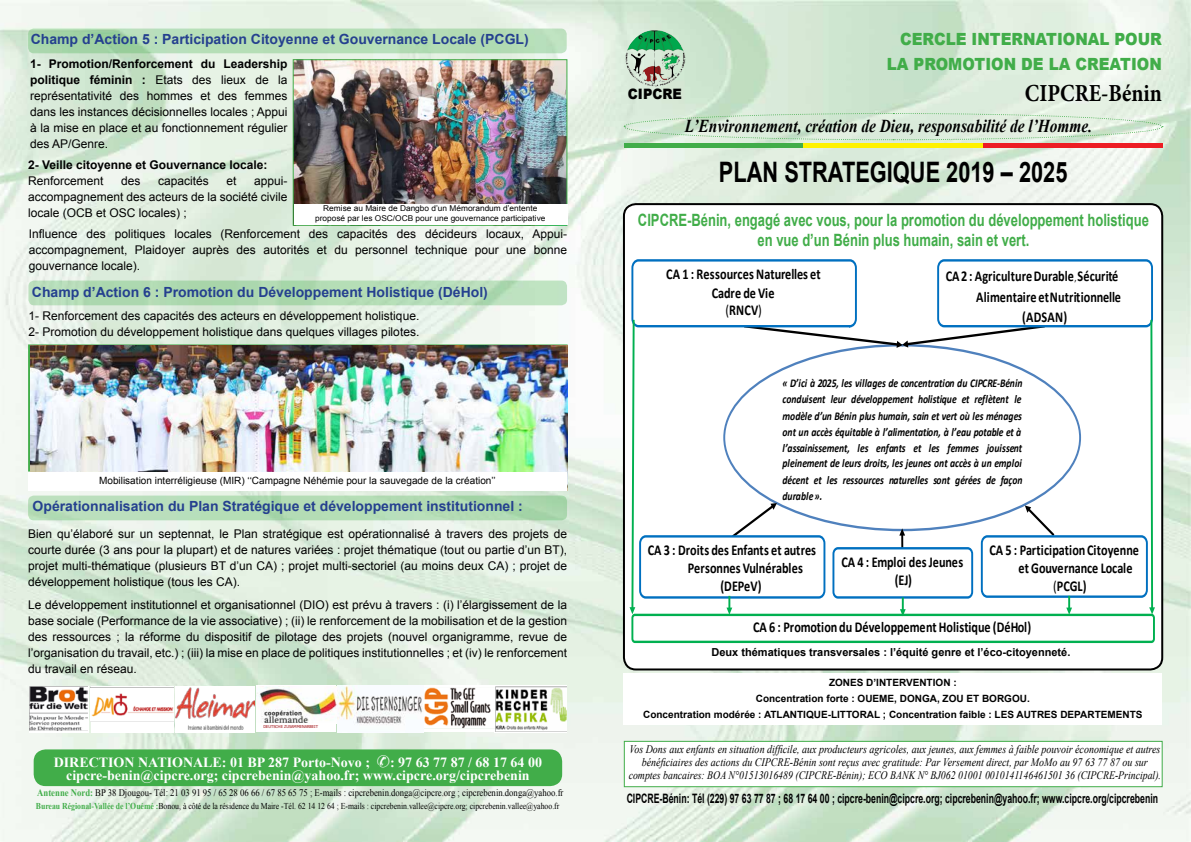
<style>
.page{position:relative;width:1191px;height:842px;background:#fff}
.page>*{position:absolute;margin:0;border:0;box-sizing:border-box;transform-origin:0 0}
.t1{font:700 28.2px "Arial";color:#000;scale:.77 1}
.t2{font:700 24.5px "Minion Pro";color:#000;scale:.87 1}
.t3{font:italic 700 18.1px "Times New Roman";color:#000;scale:.85 1}
.t4{font:700 17px/20.4px "Arial";color:#41ad49;text-align:center;scale:.77 1}
.t5{font:900 16.8px/25px "Arial";color:#41ad49;text-align:right;scale:.89 1}
.t6{font:700 15.1px/17.8px "Calibri";color:#000;text-align:center;scale:.81 1}
.t7{font:900 14.3px "Arial";color:#000;scale:.91 1}
.t8{font:700 14px "Arial";color:#25408f}
.t9{font:700 14px/12.7px "Times New Roman";color:#fff}
.t10{font:700 13px "Arial";color:#000;scale:.67 1}
.t11{font:12px/16px "Arial";color:#000;text-align:justify}
.t12{font:700 12px "Arial";color:#000}
.t13{font:italic 700 11.9px/16.1px "Calibri";letter-spacing:-.005em;color:#000;text-align:justify;scale:.81 1}
.t14{font:italic 11.5px/13px "Times New Roman";color:#000;text-align:center;scale:.87 1}
.t15{font:700 11px "Arial";color:#000}
.t16{font:700 10px/16px "Arial";color:#000;text-align:center}
.t17{font:10px "Times New Roman";color:#000;scale:.87 1}
.t18{font:10px "Arial";color:#000}
.t19{font:9px "Times New Roman";color:#000;scale:.86 1}
.t20{font:8px/9.6px "Arial";color:#000;text-align:center;scale:1.04 1}
.t21{font:4px "Tahoma";color:#9f0b10}
.s1{font-weight:700}
.s2{font-weight:700;color:#41ad49}
.s3{font-weight:400}
.s4{font-weight:400;font-size:10.3px}
</style>
<div class="page">
<img style="left:0;top:0;width:1191px;height:842px">
<div style="left:624px;top:204px;width:538px;height:465px;background:#fff;border-radius:12px"></div>
<div style="left:623px;top:203px;width:540px;height:467px;border:2px solid #000;border-radius:12px"></div>
<div style="left:28px;top:496px;width:539px;height:24px;background:linear-gradient(to right,#bce0bd,#abd8ad);border-radius:6px"></div>
<div style="left:28px;top:281px;width:539px;height:24px;background:linear-gradient(to bottom,#b2dbb5,#b2dbb4);border-radius:6px"></div>
<svg style="left:28px;top:29px;width:539px;height:24px;fill:#b4dcb5"></svg>
<svg style="left:623px;top:113px;width:540px;height:28px"></svg>
<img style="left:627px;top:30px;width:57px;height:54px">
<div style="left:624px;top:143px;width:179px;height:5px;background:#41ad49"></div>
<div style="left:803px;top:143px;width:180px;height:5px;background:#fff200"></div>
<div style="left:983px;top:143px;width:179px;height:5px;background:#ed1d24"></div>
<div style="left:624px;top:741px;width:538px;height:46px;background:#fff;border:1px solid #41ad49"></div>
<img style="left:295px;top:61px;width:270px;height:143px">
<div style="left:293px;top:59px;width:274px;height:167px;border:1px solid #41ad49"></div>
<img style="left:30px;top:346px;width:538px;height:145px">
<div style="left:495px;top:685px;width:72px;height:48px;background:#ccc"></div>
<img style="left:495px;top:687px;width:72px;height:44px">
<svg style="left:29px;top:686px;width:60px;height:46px"></svg>
<img style="left:30px;top:686px;width:58px;height:44px">
<div style="left:175px;top:686px;width:80px;height:46px;background:linear-gradient(to right,#fff,#fff)"></div>
<img style="left:175px;top:688px;width:80px;height:41px">
<img style="left:337px;top:685px;width:87px;height:47px">
<div style="left:28px;top:473px;width:539px;height:18px;background:#fff"></div>
<div style="left:294px;top:204px;width:273px;height:21px;background:#fff"></div>
<div style="left:91px;top:686px;width:82px;height:46px;background:linear-gradient(to right,#fff,#fff)"></div>
<img style="left:91px;top:688px;width:82px;height:33px">
<div style="left:424px;top:685px;width:70px;height:47px;background:#fff"></div>
<img style="left:424px;top:687px;width:67px;height:41px">
<div style="left:34px;top:749px;width:528px;height:37px;background:#41ad49;border-radius:12px"></div>
<svg style="left:629px;top:259px;width:526px;height:384px"></svg>
<div style="left:623px;top:673px;width:538px;height:51px;background:#fff"></div>
<div style="left:256px;top:685px;width:80px;height:39px;background:#fff"></div>
<img style="left:257px;top:686px;width:79px;height:37px">
<div style="left:256px;top:723px;width:80px;height:9px;background:#fff"></div>
<p class="t8" style="left:31px;top:30px;width:499px">Champ d’action 5 : Participation Citoyenne et Gouvernance Locale (PCGL)</p>
<p class="t11" style="left:30px;top:56px;width:259px"><span class="s1">1- Promotion/Renforcement du Leadership politique féminin :</span> Etats des lieux de la représentativité des hommes et des femmes dans les instances décisionnelles locales ; Appui à la mise en place et au fonctionnement régulier des AP/Genre.</p>
<p class="t12" style="left:28px;top:157px;width:241px">2- Veille citoyenne et Gouvernance locale:</p>
<p class="t11" style="left:28px;top:173px;width:77px">Renforcement</p>
<p class="t11" style="left:121px;top:173px;width:21px">des</p>
<p class="t11" style="left:158px;top:173px;width:52px">capacités</p>
<p class="t11" style="left:226px;top:173px;width:12px">et</p>
<p class="t11" style="left:28px;top:173px;width:261px;text-indent:226px">appui&shy;accompagnement des acteurs de la société civile locale (OCB et OSC locales) ;</p>
<p class="t20" style="left:315px;top:204px;width:223px">Remise au Maire de Dangbo d’un Mémorandum d’entente proposé par les OSC/OCB pour une gouvernance participative</p>
<p class="t11" style="left:29px;top:226px;width:540px">Influence des politiques locales (Renforcement des capacités des décideurs locaux, Appui&shy;accompagnement, Plaidoyer auprès des autorités et du personnel technique pour une bonne gouvernance locale).</p>
<p class="t8" style="left:32px;top:283px;width:457px">Champ d’action 6 : Promotion du Développement Holistique (DéHol)</p>
<p class="t11" style="left:28px;top:308px;width:392px">1- Renforcement des capacités des acteurs en développement holistique.<br>2- Promotion du développement holistique dans quelques villages pilotes.</p>
<p class="t18" style="left:99px;top:474px;width:398px">Mobilisation interréligieuse (MiR) ‘‘Campagne Néhémie pour la sauvegade de la création’’</p>
<p class="t8" style="left:33px;top:497px;width:492px">Opérationnalisation du Plan Stratégique et développement institutionnel :</p>
<p class="t11" style="left:28px;top:526px;width:540px">Bien qu’élaboré sur un septennat, le Plan stratégique est opérationnalisé à travers des projets de courte durée (3 ans pour la plupart) et de natures variées : projet thématique (tout ou partie d’un BT), projet multi-thématique (plusieurs BT d’un CA) ; projet multi-sectoriel (au moins deux CA) ; projet de développement holistique (tous les CA).</p>
<p class="t11" style="left:28px;top:597px;width:540px">Le développement institutionnel et organisationnel (DIO) est prévu à travers : (i) l’élargissement de la base sociale (Performance de la vie associative) ; (ii) le renforcement de la mobilisation et de la gestion des ressources ; la réforme du dispositif de pilotage des projets (nouvel organigramme, revue de l’organisation du travail, etc.) ; (iii) la mise en place de politiques institutionnelles ; et (iv) le renforcement du travail en réseau.</p>
<p class="t21" style="left:263px;top:724px;width:56px">DEUTSCHE ZUSAMMENARBEIT</p>
<p class="t9" style="left:54px;top:756px;width:318px">DIRECTION NATIONALE: 01 BP 287 Porto-Novo ;</p>
<p class="t9" style="left:66px;top:756px;width:477px;text-indent:324px">: 97 63 77 87 / 68 17 64 00 cipcre-benin@cipcre.org; cipcrebenin@yahoo.fr; www.cipcre.org/cipcrebenin</p>
<p class="t17" style="left:37px;top:786px;width:606px"><span class="s2">Antenne Nord:</span> BP 38 Djougou- Tél: 21 03 91 95 / 65 28 06 66 / 67 85 65 75 ; E-mails : cipcrebenin.donga@cipcre.org ; cipcrebenin.donga@yahoo.fr</p>
<p class="t19" style="left:36px;top:800px;width:610px"><span class="s2">Bureau Régional-Vallée de l’Ouémé :</span>Bonou, à côté de la résidence du Maire -Tél. 62 14 12 64 ; E-mails : cipcrebenin.vallee@cipcre.org; cipcrebenin.vallee@yahoo.fr</p>
<h3 class="t5" style="left:887px;top:26px;width:310px">CERCLE INTERNATIONAL POUR<br>LA PROMOTION DE LA CREATION</h3>
<p class="t7" style="left:628px;top:84px;width:61px">CIPCRE</p>
<h2 class="t2" style="left:1025px;top:76px;width:159px">CIPCRE-Bénin</h2>
<h3 class="t3" style="left:685px;top:114px;width:480px">L’Environnement, création de Dieu, responsabilité de l’Homme.</h3>
<h1 class="t1" style="left:719px;top:153px;width:454px">PLAN STRATEGIQUE 2019 – 2025</h1>
<h3 class="t4" style="left:638px;top:210px;width:665px">CIPCRE-Bénin, engagé avec vous, pour la promotion du développement holistique en vue d’un Bénin plus humain, sain et vert.</h3>
<p class="t6" style="left:666px;top:265px;width:192px">CA 1 : Ressources Naturelles et<br>Cadre de Vie<br><span class="s3">(</span>RNCV<span class="s3">)</span></p>
<p class="t6" style="left:946px;top:267px;width:214px">CA2: AgricultureDurable<span class="s4">,</span> Sécurité</p>
<p class="t6" style="left:976px;top:287px;width:180px">Alimentaire etNutritionnelle</p>
<p class="t6" style="left:1022px;top:308px;width:57px">(ADSAN)</p>
<p class="t13" style="left:782px;top:375px;width:298px">« D’ici à 2025, les villages de concentration du CIPCRE-Bénin conduisent leur développement holistique et reflètent le modèle d’un Bénin plus humain, sain et vert où les ménages ont un accès équitable à l’alimentation, à l’eau potable et à l’assainissement, les enfants et les femmes jouissent pleinement de leurs droits, les jeunes ont accès à un emploi décent et les ressources naturelles sont gérées de façon durable».</p>
<p class="t6" style="left:648px;top:541px;width:209px">CA 3 : Droits des Enfants et autres</p>
<p class="t6" style="left:687px;top:559px;width:144px">Personnes Vulnérables</p>
<p class="t6" style="left:720px;top:577px;width:52px">(DEPeV)</p>
<p class="t6" style="left:989px;top:541px;width:186px">CA 5 : Participation Citoyenne</p>
<p class="t6" style="left:1018px;top:559px;width:142px">et Gouvernance Locale</p>
<p class="t6" style="left:1053px;top:577px;width:43px"><span class="s3">(</span>PCGL)</p>
<p class="t6" style="left:841px;top:552px;width:152px;line-height:18.2px">CA 4 : Emploi des Jeunes (EJ)</p>
<p class="t6" style="left:753px;top:618px;width:345px">CA 6 : Promotion du Développement Holistique (DéHol)</p>
<p class="t15" style="left:711px;top:645px;width:360px">Deux thématiques transversales : l’équité genre et l’éco-citoyenneté.</p>
<p class="t16" style="left:643px;top:674px;width:501px">ZONES D’INTERVENTION :<br>Concentration forte : OUEME, DONGA, ZOU ET BORGOU.<br>Concentration modérée : ATLANTIQUE-LITTORAL ; Concentration faible : LES AUTRES DEPARTEMENTS</p>
<p class="t14" style="left:628px;top:743px;width:613px">Vos Dons aux enfants en situation difficile, aux producteurs agricoles, aux jeunes, aux femmes à faible pouvoir économique et autres bénéficiaires des actions du CIPCRE-Bénin sont reçus avec gratitude: Par Versement direct, par MoMo au 97 63 77 87 ou sur comptes bancaires: BOA N°01513016489 (CIPCRE-Bénin); ECO BANK N° BJ062 01001 0010141146461501 36 (CIPCRE-Principal).</p>
<p class="t10" style="left:626px;top:790px;width:794px">CIPCRE-Bénin: Tél (229) 97 63 77 87 ; 68 17 64 00 ; cipcre-benin@cipcre.org; cipcrebenin@yahoo.fr; www.cipcre.org/cipcrebenin</p>
</div>
